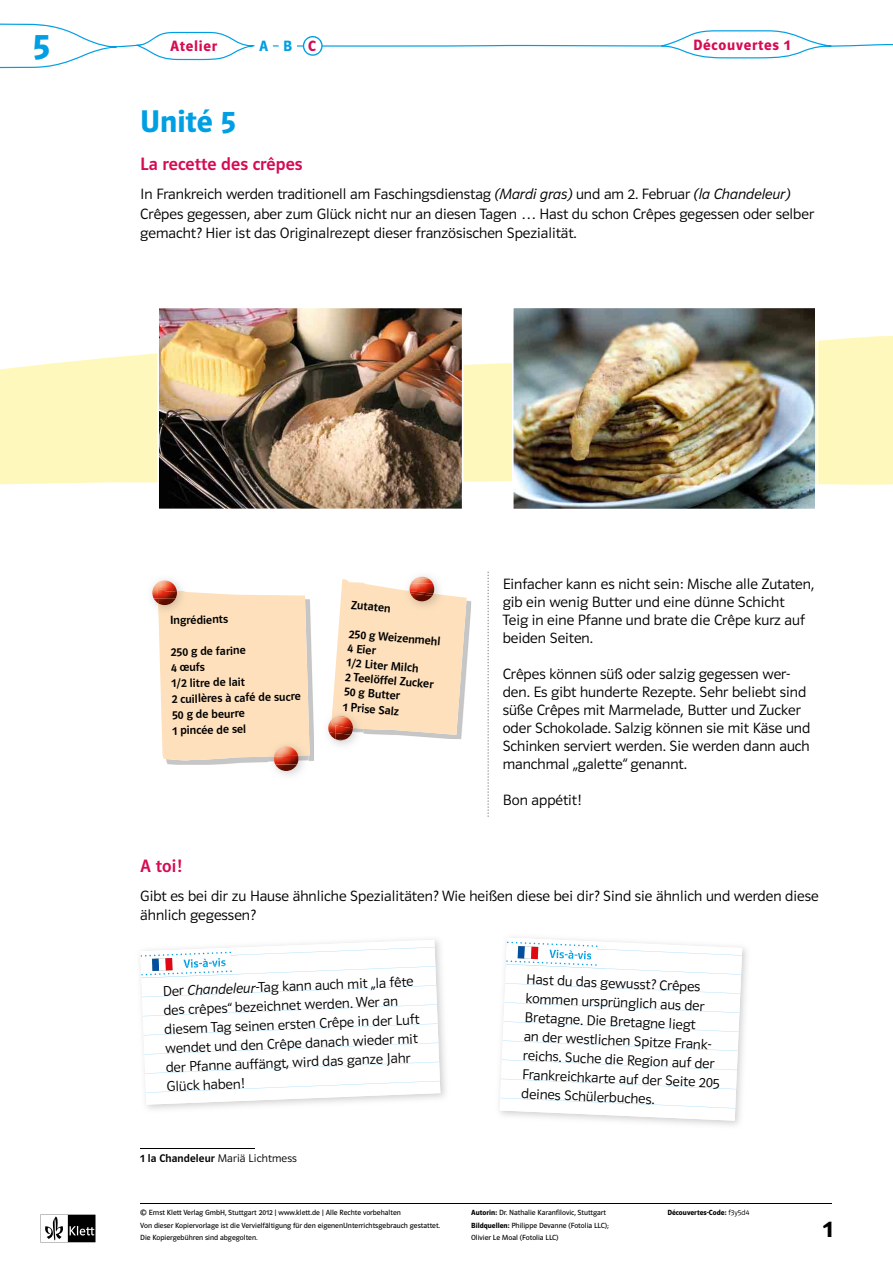
<style>
.page{position:relative;width:893px;height:1263px;background:#fff}
.page>*{position:absolute;margin:0;border:0;box-sizing:border-box;transform-origin:0 0}
.t1{font:36px "Polo ST11 K Hfett";color:#009fe3}
.t2{font:31.5px "Polo ST11 K Hfett";color:#009fe3}
.t3{font:24px "Polo ST11 K Hfett";color:#000}
.t4{font:18px "Polo ST11 K Krftg";letter-spacing:.005em;color:#d60b52}
.t5{font:15px/18px "Polo ST11 K Leicht";color:#000}
.t6{font:15px "Polo ST11 K Hfett";letter-spacing:.05em;color:#d60b52}
.t7{font:15px "Polo ST11 K Hfett";color:#009fe3}
.t8{font:14.25px/19px "Polo ST11 K Leicht";color:#000}
.t9{font:12px/15.8px "Polo ST11 K Krftg";color:#000}
.t10{font:12px "Polo ST11 K Krftg";color:#009fe3}
.t11{font:11.25px "Polo ST11 K Leicht";letter-spacing:.01em;color:#000}
.t12{font:7.5px/12.8px "Polo ST11 K Buch";color:#000}
.t13{font:7.5px "Polo ST11 K Hfett";color:#000}
.s1{color:#d60b52}
.s2{font-family:"Polo ST11 K Leicht Kursiv"}
.s3{font-family:"Polo ST11 K Krftg"}
.s4{font-family:"Polo ST11 K Leicht"}
.s5{font-family:"Polo ST11 K Hfett"}
</style>
<div class="page">
<svg style="left:40px;top:1214px;width:56px;height:28px"></svg>
<hr style="left:140px;top:1203px;width:692px;height:1px;background:#000">
<svg style="left:487px;top:572px;width:2px;height:245px"></svg>
<hr style="left:140px;top:1148px;width:115px;height:1px;background:#000">
<img style="left:310px;top:608px;width:4px;height:153px">
<img style="left:151px;top:579px;width:30px;height:24px">
<svg style="left:159px;top:580px;width:12px;height:2px"></svg>
<img style="left:152px;top:582px;width:25px;height:16px">
<img style="left:274px;top:765px;width:24px;height:6px">
<svg style="left:154px;top:589px;width:156px;height:176px;background:#faddbe"></svg>
<img style="left:400px;top:600px;width:71px;height:139px">
<img style="left:328px;top:716px;width:27px;height:29px">
<img style="left:351px;top:735px;width:6px;height:4px">
<svg style="left:332px;top:577px;width:135px;height:158px;background:#f9debf"></svg>
<img style="left:329px;top:733px;width:17px;height:7px">
<img style="left:336px;top:735px;width:15px;height:4px">
<img style="left:328px;top:719px;width:8px;height:14px">
<img style="left:336px;top:728px;width:17px;height:7px">
<img style="left:332px;top:717px;width:21px;height:11px">
<img style="left:146px;top:939px;width:300px;height:171px">
<svg style="left:141px;top:940px;width:299px;height:82px"></svg>
<svg style="left:141px;top:984px;width:299px;height:13px"></svg>
<svg style="left:141px;top:1003px;width:299px;height:13px"></svg>
<svg style="left:142px;top:1022px;width:298px;height:83px"></svg>
<img style="left:141px;top:978px;width:99px;height:6px">
<svg style="left:140px;top:946px;width:300px;height:32px"></svg>
<svg style="left:500px;top:938px;width:242px;height:183px"></svg>
<svg style="left:0;top:336px;width:893px;height:149px;background:#fff8c6"></svg>
<img style="left:157px;top:308px;width:306px;height:201px">
<img style="left:512px;top:308px;width:306px;height:201px">
<svg style="left:0;top:23px;width:893px;height:45px"></svg>
<h1 class="t1" style="left:33px;top:26px;width:19px">5</h1>
<p class="t6" style="left:170px;top:38px;width:49px">Atelier</p>
<p class="t7" style="left:259px;top:37px;width:58px">AB<span class="s1">C</span></p>
<p class="t6" style="left:693px;top:36px;width:99px">Découvertes 1</p>
<h2 class="t2" style="left:140px;top:103px;width:97px">Unité 5</h2>
<p class="t4" style="left:140px;top:154px;width:164px">La recette des crêpes</p>
<p class="t5" style="left:140px;top:184px;width:675px;line-height:19.5px">In Frankreich werden traditionell am Faschingsdienstag <span class="s2">(Mardi gras)</span> und am 2. Februar <span class="s2">(la Chandeleur)<br></span>Crêpes gegessen, aber zum Glück nicht nur an diesen Tagen … Hast du schon Crêpes gegessen oder selber gemacht? Hier ist das Originalrezept dieser französischen Spezialität.</p>
<p class="t9" style="left:170px;top:612px;width:60px;rotate:-1deg">Ingrédients</p>
<p class="t9" style="left:171px;top:644px;width:131px;rotate:-1deg">250 g de farine<br>4 œufs<br>1/2 litre de lait<br>2 cuillères à café de sucre<br>50 g de beurre<br>1 pincée de sel</p>
<p class="t9" style="left:352px;top:597px;width:41px;rotate:5deg">Zutaten</p>
<p class="t9" style="left:349px;top:626px;width:94px;line-height:14.4px;rotate:5deg">250 g W eizenm ehl<br>4 Eier<br>1/2 Liter M ilch<br>2 Teelöffel Zucker<br>50 g Butter</p>
<p class="t9" style="left:343px;top:699px;width:59px;rotate:5deg">1 Prise Salz</p>
<p class="t5" style="left:503px;top:575px;width:313px">Einfacher kann es nicht sein: Mische alle Zutaten, gib ein wenig Butter und eine dünne Schicht<br>Teig in eine Pfanne und brate die Crêpe kurz auf beiden Seiten.</p>
<p class="t5" style="left:503px;top:665px;width:309px">Crêpes können süß oder salzig gegessen wer&shy;den. Es gibt hunderte Rezepte. Sehr beliebt sind süße Crêpes mit Marmelade, Butter und Zucker oder Schokolade. Salzig können sie mit Käse und Schinken serviert werden. Sie werden dann auch manchmal „galette“ genannt.</p>
<p class="t5" style="left:503px;top:791px;width:80px">Bon appétit!</p>
<p class="t4" style="left:140px;top:856px;width:43px">A toi!</p>
<p class="t5" style="left:140px;top:886px;width:680px;line-height:19.5px">Gibt es bei dir zu Hause ähnliche Spezialitäten? Wie heißen diese bei dir? Sind sie ähnlich und werden diese ähnlich gegessen?</p>
<p class="t10" style="left:183px;top:957px;width:44px;rotate:-2deg">Vis-à-vis</p>
<p class="t8" style="left:163px;top:981px;width:257px;rotate:-2deg">Der <span class="s2">Chandeleur</span>-Tag kann auch mit „la fête des crêpes“ bezeichnet werden. W er an diesem Tag seinen ersten Crêpe in der Luft wendet und den Crêpe danach wieder mit der Pfanne auffängt,wird das ganze Jahr Glück haben!</p>
<p class="t8" style="left:527px;top:969px;width:200px;rotate:3deg">Hast du das gewusst? Crêpes kommen ursprünglich aus der<br>Bretagne. Die Bretagne liegt<br>an der westlichen Spitze Frank&shy;reichs. Suche die Region auf der<br>Frankreichkarte auf der Seite 205 deines Schülerbuches.</p>
<p class="t11" style="left:140px;top:1152px;width:158px"><span class="s3">1 la Chandeleur</span> Mariä Lichtmess</p>
<p class="t12" style="left:140px;top:1206px;width:262px">© Ernst Klett Verlag GmbH, Stuttgart 2012 | www.klett.de | Alle Rechte vorbehalten</p>
<p class="t13" style="left:667px;top:1208px;width:83px">Découvertes-Code: <span class="s4">f3y5d4</span></p>
<p class="t12" style="left:140px;top:1219px;width:301px">Von dieser Kopiervorlage ist die Vervielfältigung für den eigenenUnterrichtsgebrauch gestattet.<br>Die Kopiergebühren sind abgegolten.</p>
<p class="t12" style="left:471px;top:1206px;width:139px"><span class="s5">Autorin:</span> Dr. Nathalie Karanfilovic, Stuttgart<br><span class="s5">Bildquellen:</span> Philippe Devanne (Fotolia LLC);<br>Olivier Le Moal (Fotolia LLC)</p>
<h3 class="t3" style="left:823px;top:1216px;width:12px">1</h3>
</div>
